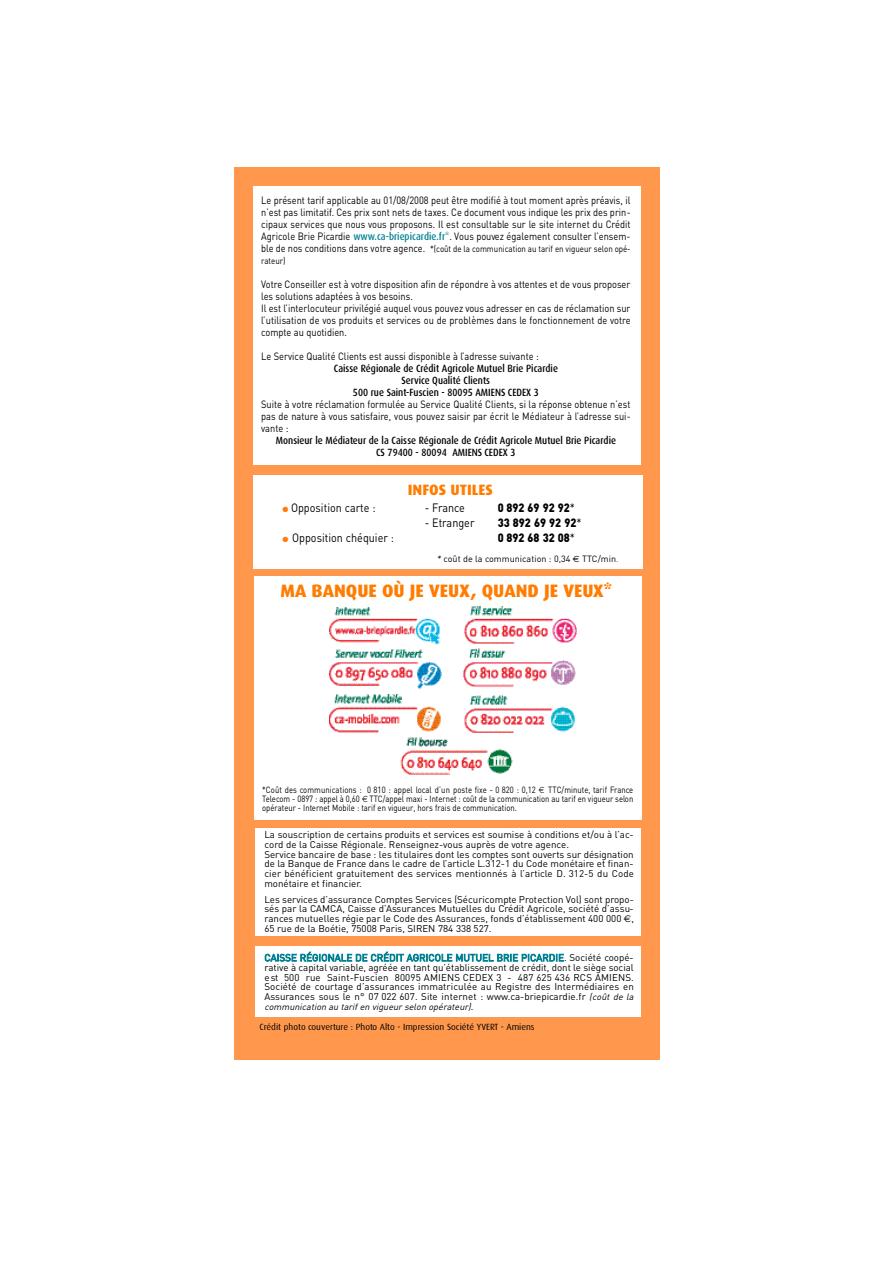
<style>
.page{position:relative;width:893px;height:1263px;background:#fff}
.page>*{position:absolute;margin:0;border:0;box-sizing:border-box;transform-origin:0 0}
.t1{font:800 18px "Dax";color:#ff7c00}
.t2{font:800 15px "Dax";color:#ff7c00}
.t3{font:12px "DIN";color:#000;scale:.9 1}
.t4{font:900 12px "DIN";color:#000;scale:.9 1}
.t5{font:10.5px/12px "DIN";color:#000;text-align:justify;scale:.88 1}
.t6{font:500 10.5px/12px "Dax";color:#000;text-align:center;scale:.88 1}
.t7{font:9.75px/9.8px "DIN";color:#000}
.t8{font:9px/9px "DIN";color:#000;text-align:justify;scale:.85 1}
.t9{font:9px/11.9px "DIN";color:#000;scale:.88 1}
.t10{font:9px "Dax";color:#000}
.t11{font:italic 9px "DIN";color:#000}
.t12{font:9px "DIN";color:#000}
.s1{font-family:"Dax";font-weight:500;color:#008093}
.s2{font-size:10.5px}
.s3{color:#ff7c06}
.s4{font-weight:400}
.s5{font-style:italic}
.s6{font-family:"Euro Sans"}
.s7{font-weight:300}
.s8{font-family:"Euro Sans";font-weight:300}
.s9{color:#008093}
.s10{font-style:italic;font-size:9px}
.s11{font-style:normal;font-size:9.75px}
</style>
<div class="page">
<div style="left:234px;top:167px;width:425px;height:892px;background:#ff984d"></div>
<div style="left:255px;top:576px;width:387px;height:243px;background:#fff"></div>
<div style="left:253px;top:476px;width:389px;height:93px;background:#fff"></div>
<img style="left:330px;top:607px;width:246px;height:168px">
<div style="left:256px;top:828px;width:385px;height:189px;background:#fff"></div>
<div style="left:253px;top:186px;width:387px;height:279px;background:#fff"></div>
<div style="left:246px;top:936px;width:403px;height:10px;background:#ff984d"></div>
<p class="t5" style="left:261px;top:195px;width:421px">Le présent tarif applicable au 01/08/2008 peut être modifié à tout moment après préavis, il n’est pas limitatif. Ces prix sont nets de taxes. Ce document vous indique les prix des prin&shy;cipaux services que nous vous proposons. Il est consultable sur le site internet du Crédit Agricole Brie Picardie <span class="s1">www.ca-briepicardie.fr*</span>. Vous pouvez également consulter l’ensem-</p>
<p class="t9" style="left:261px;top:243px;width:421px"><span class="s2">ble de nos conditions dans votre agence.</span> *(coût de la communication au tarif en vigueur selon opé&shy;rateur)</p>
<p class="t5" style="left:261px;top:279px;width:421px;text-align:left">Votre Conseiller est à votre disposition afin de répondre à vos attentes et de vous proposer les solutions adaptées à vos besoins.<br>Il est l’interlocuteur privilégié auquel vous pouvez vous adresser en cas de réclamation sur l’utilisation de vos produits et services ou de problèmes dans le fonctionnement de votre compte au quotidien.</p>
<p class="t5" style="left:261px;top:351px;width:317px">Le Service Qualité Clients est aussi disponible à l’adresse suivante :</p>
<p class="t6" style="left:334px;top:363px;width:256px">Caisse Régionale de Crédit Agricole Mutuel Brie Picardie<br>Service Qualité Clients<br>500 rue Saint-Fuscien - 80095 AMIENS CEDEX 3</p>
<p class="t5" style="left:261px;top:399px;width:421px">Suite à votre réclamation formulée au Service Qualité Clients, si la réponse obtenue n’est pas de nature à vous satisfaire, vous pouvez saisir par écrit le Médiateur à l’adresse sui&shy;vante :</p>
<p class="t6" style="left:276px;top:434px;width:388px">Monsieur le Médiateur de la Caisse Régionale de Crédit Agricole Mutuel Brie Picardie<br>CS 79400 - 80094 AMIENS CEDEX 3</p>
<h2 class="t2" style="left:408px;top:483px;width:87px">INFOS UTILES</h2>
<p class="t3" style="left:282px;top:503px;width:105px"><span class="s3">●</span> Opposition carte :</p>
<p class="t3" style="left:424px;top:503px;width:46px">- France</p>
<p class="t4" style="left:498px;top:502px;width:87px">0 892 69 92 92<span class="s4">*</span></p>
<p class="t3" style="left:424px;top:518px;width:57px">- Etranger</p>
<p class="t4" style="left:498px;top:518px;width:95px">33 892 69 92 92<span class="s4">*</span></p>
<p class="t3" style="left:282px;top:533px;width:126px"><span class="s3">●</span> Opposition chéquier :</p>
<p class="t4" style="left:498px;top:532px;width:87px">0 892 68 32 08<span class="s4">*</span></p>
<p class="t12" style="left:436px;top:555px;width:183px"><span class="s5">*</span>coût de la communication : 0,34 <span class="s6">e</span> TTC/min<span class="s7">.</span></p>
<h1 class="t1" style="left:280px;top:583px;width:333px">MA BANQUE OÙ JE VEUX, QUAND JE VEUX*</h1>
<p class="t8" style="left:262px;top:786px;width:438px">*Coût des communications : 0 810 : appel local d’un poste fixe - 0 820 : 0,12 <span class="s8">e</span> TTC/minute, tarif France Telecom - 0897 : appel à 0,60 <span class="s8">e</span> TTC/appel maxi - Internet : coût de la communication au tarif en vigueur selon opérateur - Internet Mobile : tarif en vigueur, hors frais de communication.</p>
<p class="t7" style="left:264px;top:831px;width:371px">La souscription de certains produits et services est soumise à conditions et/ou à l’ac&shy;cord de la Caisse Régionale. Renseignez-vous auprès de votre agence.<br>Service bancaire de base : les titulaires dont les comptes sont ouverts sur désignation de la Banque de France dans le cadre de l’article L.312-1 du Code monétaire et finan&shy;cier bénéficient gratuitement des services mentionnés à l’article D. 312-5 du Code monétaire et financier.</p>
<p class="t7" style="left:264px;top:895px;width:371px;text-align:justify">Les services d’assurance Comptes Services (Sécuricompte Protection Vol) sont propo&shy;sés par la CAMCA, Caisse d’Assurances Mutuelles du Crédit Agricole, société d’assu&shy;rances mutuelles régie par le Code des Assurances, fonds d’établissement 400 000 <span class="s6">e</span>, 65 rue de la Boétie, 75008 Paris, SIREN 784 338 527.</p>
<p class="t7" style="left:264px;top:954px;width:373px"><span class="s9">CAISSE RÉGIONALE DE CRÉDIT AGRICOLE MUTUEL BRIE PICARDIE</span>. Société coopé&shy;rative à capital variable, agréée en tant qu’établissement de crédit, dont le siège social e st 500 rue Saint-Fuscien 80095 A M IE N S C E D E X 3 - 487 6 2 5 4 3 6 R C S A M IE N S .<br>Société de courtage d’assurances immatriculée au Registre des Intermédiaires en Assurances sous le n° 07 022 607. Site internet : www.ca-briepicardie.fr <span class="s10">(coût de la</span></p>
<p class="t11" style="left:264px;top:1003px;width:210px">communication au tarifen vigueur selon opérateur)<span class="s11">.</span></p>
<p class="t10" style="left:259px;top:1023px;width:277px">Crédit photo couverture : Photo Alto - Impression Société YVERT - Amiens</p>
</div>
